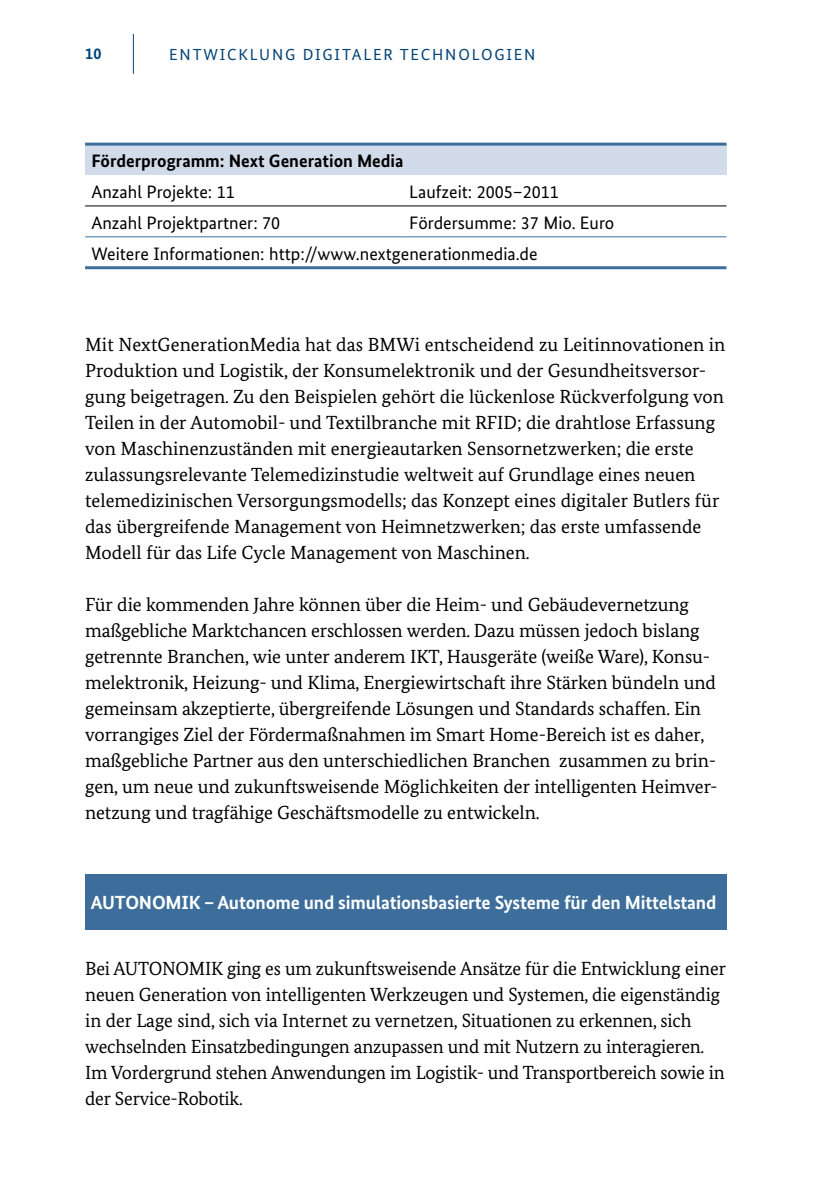
<style>
.page{position:relative;width:840px;height:1191px;background:#fff}
.page>*{position:absolute;margin:0;border:0;box-sizing:border-box;transform-origin:0 0}
.t1{font:19px/26px "Bundes Serif";letter-spacing:-.005em;color:#000}
.t2{font:700 19px "Bundes Sans";letter-spacing:-.01em;color:#fff}
.t3{font:18px "Bundes Sans";color:#000}
.t4{font:700 18px "Bundes Sans";color:#000}
.t5{font:16px "Bundes Sans";letter-spacing:.11em;color:#004376}
.t6{font:700 16px "Bundes Sans";color:#004376}
</style>
<div class="page">
<hr style="left:133px;top:34px;width:1px;height:40px;background:#004376">
<div style="left:85px;top:144px;width:641px;height:31px;background:#d2dbe9"></div>
<svg style="left:85px;top:206px;width:641px;height:1px"></svg>
<hr style="left:85px;top:205px;width:318px;height:1px;background:#000">
<hr style="left:403px;top:205px;width:323px;height:1px;background:#000">
<hr style="left:85px;top:236px;width:318px;height:1px;background:#3d6e9b">
<hr style="left:403px;top:236px;width:323px;height:1px;background:#3d6e9b">
<hr style="left:85px;top:266px;width:318px;height:3px;background:#3d6e9b">
<hr style="left:403px;top:266px;width:323px;height:3px;background:#3d6e9b">
<hr style="left:85px;top:143px;width:318px;height:3px;background:#3d6e9b">
<hr style="left:403px;top:143px;width:323px;height:3px;background:#3d6e9b">
<div style="left:85px;top:874px;width:641px;height:56px;background:#3d6e9b"></div>
<p class="t6" style="left:85px;top:44px;width:18px">10</p>
<p class="t5" style="left:169px;top:44px;width:367px">ENTWICKLUNG DIGITALER TECHNOLOGIEN</p>
<h5 class="t4" style="left:91px;top:150px;width:313px">Förderprogramm: Next Generation Media</h5>
<p class="t3" style="left:91px;top:181px;width:145px">Anzahl Projekte: 11</p>
<p class="t3" style="left:409px;top:181px;width:151px">Laufzeit: 2005–2011</p>
<p class="t3" style="left:91px;top:212px;width:190px">Anzahl Projektpartner: 70</p>
<p class="t3" style="left:409px;top:212px;width:206px">Fördersumme: 37 Mio. Euro</p>
<p class="t3" style="left:91px;top:243px;width:447px">Weitere Informationen: http://www.nextgenerationmedia.de</p>
<p class="t1" style="left:85px;top:331px;width:641px">Mit NextGenerationMedia hat das BMWi entscheidend zu Leitinnovationen in Produktion und Logistik, der Konsumelektronik und der Gesundheitsversor&shy;gung beigetragen. Zu den Beispielen gehört die lückenlose Rückverfolgung von Teilen in der Automobil- und Textilbranche mit RFID; die drahtlose Erfassung von Maschinenzuständen mit energieautarken Sensornetzwerken; die erste zulassungsrelevante Telemedizinstudie weltweit auf Grundlage eines neuen telemedizinischen Versorgungsmodells; das Konzept eines digitaler Butlers für das übergreifende Management von Heimnetzwerken; das erste umfassende Modell für das Life Cycle Management von Maschinen.</p>
<p class="t1" style="left:85px;top:591px;width:633px">Für die kommenden Jahre können über die Heim- und Gebäudevernetzung maßgebliche Marktchancen erschlossen werden. Dazu müssen jedoch bislang getrennte Branchen, wie unter anderem IKT, Hausgeräte (weiße Ware), Konsu&shy;melektronik, Heizung- und Klima, Energiewirtschaft ihre Stärken bündeln und gemeinsam akzeptierte, übergreifende Lösungen und Standards schaffen. Ein vorrangiges Ziel der Fördermaßnahmen im Smart Home-Bereich ist es daher, maßgebliche Partner aus den unterschiedlichen Branchen zusammen zu brin&shy;gen, um neue und zukunftsweisende Möglichkeiten der intelligenten Heimver&shy;netzung und tragfähige Geschäftsmodelle zu entwickeln.</p>
<h4 class="t2" style="left:91px;top:890px;width:626px">AUTONOMIK – Autonome und simulationsbasierte Systeme für den Mittelstand</h4>
<p class="t1" style="left:85px;top:955px;width:642px">Bei AUTONOMIK ging es um zukunftsweisende Ansätze für die Entwicklung einer neuen Generation von intelligenten Werkzeugen und Systemen, die eigenständig in der Lage sind, sich via Internet zu vernetzen, Situationen zu erkennen, sich wechselnden Einsatzbedingungen anzupassen und mit Nutzern zu interagieren.<br>Im Vordergrund stehen Anwendungen im Logistik- und Transportbereich sowie in der Service-Robotik.</p>
</div>
